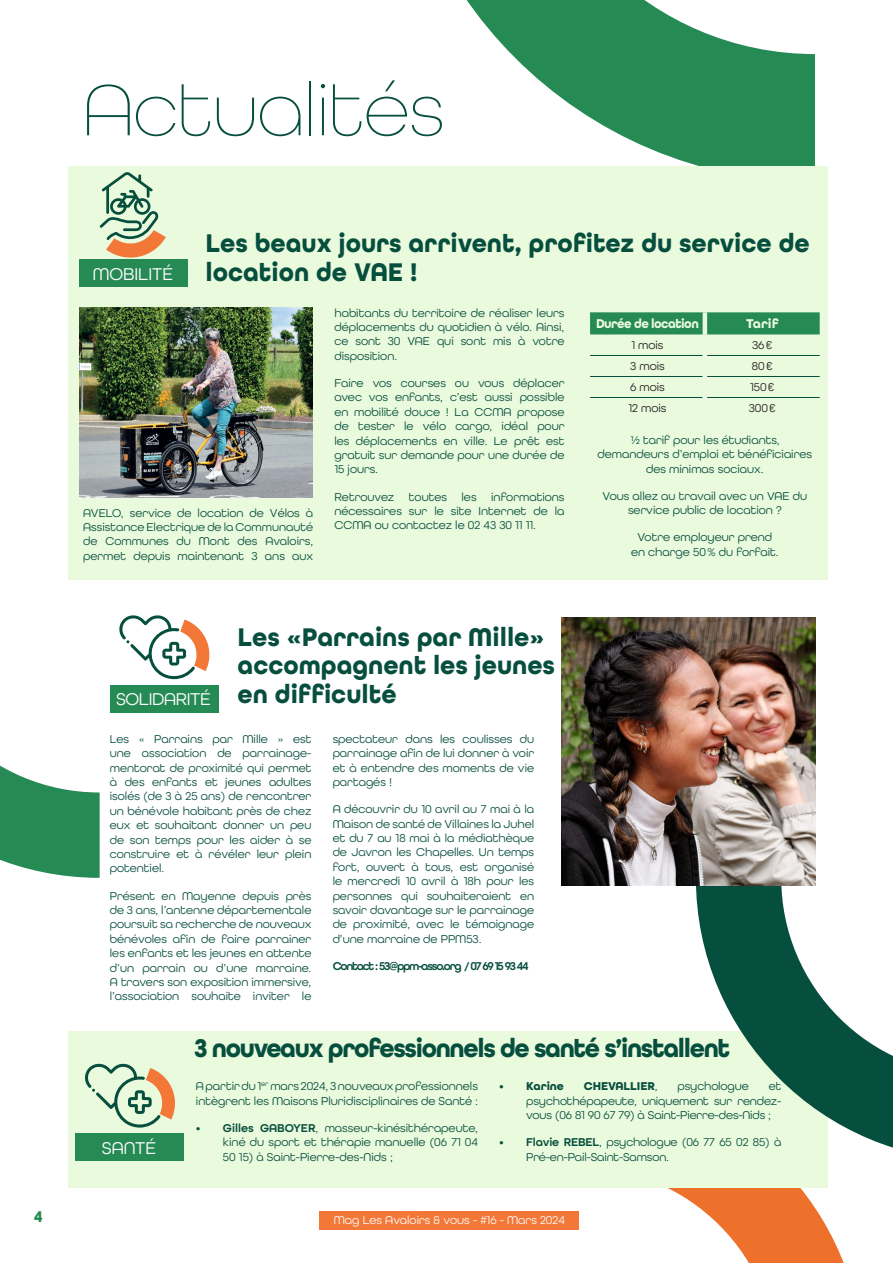
<style>
.page{position:relative;width:893px;height:1263px;background:#fff}
.page>*{position:absolute;margin:0;border:0;box-sizing:border-box;transform-origin:0 0}
.t1{font:76.2px "All Round Gothic X Lig";color:#064e3d}
.t2{font:700 27px/28.5px "All Round Gothic";color:#064e3d;scale:.96 1}
.t3{font:700 27px "All Round Gothic";letter-spacing:-.05em;color:#064e3d;scale:.96 1}
.t4{font:18px "All Round Gothic";color:#fff}
.t5{font:700 16.5px "All Round Gothic";color:#268a54}
.t6{font:700 13.5px "All Round Gothic";letter-spacing:-.04em;color:#eafadd;scale:.95 1}
.t7{font:700 13.5px "All Round Gothic";letter-spacing:-.04em;color:#eafadd}
.t8{font:12px/14.4px "All Round Gothic";color:#064e3d;text-align:justify}
.t9{font:12px "All Round Gothic";color:#231f20}
.t10{font:600 12px "All Round Gothic";letter-spacing:-.1em;color:#064e3d}
.t11{font:12px "All Round Gothic";color:#fff}
.t12{font:700 12px "All Round Gothic";letter-spacing:-.01em;color:#064e3d}
.s1{font-weight:600}
.s2{font-weight:400}
</style>
<div class="page">
<div style="left:320px;top:1211px;width:259px;height:18px;background:#f37737"></div>
<svg style="left:466px;top:0;width:124px;height:118px;fill:#268a54"></svg>
<div style="left:68px;top:166px;width:760px;height:414px;background:#eafadd"></div>
<svg style="left:0;top:765px;width:100px;height:113px"></svg>
<div style="left:79px;top:259px;width:109px;height:28px;background:#268a54"></div>
<img style="left:79px;top:308px;width:234px;height:189px">
<div style="left:110px;top:685px;width:108px;height:27px;background:#268a54"></div>
<svg style="left:119px;top:615px;width:91px;height:64px"></svg>
<svg style="left:580px;top:1187px;width:264px;height:76px"></svg>
<svg style="left:100px;top:172px;width:66px;height:86px"></svg>
<svg style="left:590px;top:0;width:230px;height:335px"></svg>
<hr style="left:590px;top:355px;width:113px;height:1px;background:#064e3d">
<hr style="left:707px;top:355px;width:113px;height:1px;background:#064e3d">
<hr style="left:590px;top:376px;width:113px;height:1px;background:#064e3d">
<hr style="left:707px;top:376px;width:113px;height:1px;background:#064e3d">
<hr style="left:590px;top:397px;width:113px;height:1px;background:#064e3d">
<hr style="left:707px;top:397px;width:113px;height:1px;background:#064e3d">
<hr style="left:703px;top:312px;width:4px;height:22px;background:#eafadd">
<hr style="left:703px;top:334px;width:4px;height:21px;background:#eafadd">
<div style="left:68px;top:1031px;width:760px;height:156px;background:#eafadd"></div>
<svg style="left:696px;top:885px;width:197px;height:263px"></svg>
<img style="left:561px;top:617px;width:255px;height:268px">
<div style="left:75px;top:1133px;width:109px;height:28px;background:#268a54"></div>
<svg style="left:85px;top:1063px;width:90px;height:64px"></svg>
<h1 class="t1" style="left:83px;top:65px;width:363px">Actualités</h1>
<h3 class="t4" style="left:93px;top:263px;width:82px">MOBILITÉ</h3>
<h2 class="t2" style="left:206px;top:229px;width:631px">Les beaux jours arrivent, profitez du service de location de VAE !</h2>
<p class="t8" style="left:83px;top:505px;width:232px">AVELO, service de location de Vélos à Assistance Electrique de la Communauté de Communes du Mont des Avaloirs, permet depuis maintenant 3 ans aux</p>
<p class="t8" style="left:334px;top:305px;width:232px">habitants du territoire de réaliser leurs déplacements du quotidien à vélo. Ainsi, ce sont 30 VAE qui sont mis à votre disposition.</p>
<p class="t8" style="left:334px;top:376px;width:232px">Faire vos courses ou vous déplacer avec vos enfants, c’est aussi possible en mobilité douce ! La CCMA propose de tester le vélo cargo, idéal pour les déplacements en ville. Le prêt est gratuit sur demande pour une durée de 15 jours.</p>
<p class="t8" style="left:334px;top:489px;width:232px">Retrouvez toutes les informations nécessaires sur le site Internet de la CCMA ou contactez le 02 43 30 11 11.</p>
<h2 class="t2" style="left:238px;top:623px;width:321px">Les «Parrains par Mille»</h2>
<h2 class="t2" style="left:238px;top:651px;width:332px">accompagnent les jeunes</h2>
<h2 class="t2" style="left:116px;top:680px;width:294px"><sub>SOLIDARITÉ</sub> en difficulté</h2>
<p class="t8" style="left:110px;top:731px;width:203px">Les « Parrains par Mille » est une association de parrainage&shy;mentorat de proximité qui permet à des enfants et jeunes adultes isolés (de 3 à 25 ans) de rencontrer un bénévole habitant près de chez eux et souhaitant donner un peu de son temps pour les aider à se construire et à révéler leur plein potentiel.</p>
<p class="t8" style="left:110px;top:888px;width:203px">Présent en Mayenne depuis près de 3 ans, l’antenne départementale poursuit sa recherche de nouveaux bénévoles afin de faire parrainer les enfants et les jeunes en attente d’un parrain ou d’une marraine.<br>A travers son exposition immersive, l’association souhaite inviter le</p>
<p class="t8" style="left:333px;top:731px;width:203px">spectateur dans les coulisses du parrainage afin de lui donner à voir et à entendre des moments de vie partagés !</p>
<p class="t8" style="left:333px;top:802px;width:203px">A découvrir du 10 avril au 7 mai à la Maison de santé de Villaines la Juhel et du 7 au 18 mai à la médiathèque de Javron les Chapelles. Un temps fort, ouvert à tous, est organisé le mercredi 10 avril à 18h pour les personnes qui souhaiteraient en savoir davantage sur le parrainage de proximité, avec le témoignage d’une marraine de PPM53.</p>
<p class="t10" style="left:333px;top:959px;width:197px">Contact : 53@ppm-asso.org / 07 69 15 93 44</p>
<p class="t6" style="left:596px;top:316px;width:110px">Durée de location</p>
<p class="t7" style="left:746px;top:316px;width:34px">Tarif</p>
<p class="t9" style="left:631px;top:338px;width:34px">1 mois</p>
<p class="t9" style="left:752px;top:338px;width:22px">36€</p>
<p class="t9" style="left:630px;top:359px;width:36px">3 mois</p>
<p class="t9" style="left:752px;top:359px;width:22px">80€</p>
<p class="t9" style="left:630px;top:380px;width:36px">6 mois</p>
<p class="t9" style="left:750px;top:380px;width:26px">150€</p>
<p class="t9" style="left:628px;top:401px;width:40px">12 mois</p>
<p class="t9" style="left:749px;top:401px;width:29px">300€</p>
<p class="t8" style="left:598px;top:432px;width:216px;text-align:center">½ tarif pour les étudiants, demandeurs d’emploi et bénéficiaires des minimas sociaux.</p>
<p class="t8" style="left:602px;top:488px;width:206px;text-align:center">Vous allez au travail avec un VAE du service public de location ?</p>
<p class="t8" style="left:631px;top:530px;width:149px;text-align:center">Votre employeur prend en charge 50% du forfait.</p>
<h3 class="t4" style="left:102px;top:1137px;width:56px">SANTÉ</h3>
<h2 class="t3" style="left:194px;top:1032px;width:560px">3 nouveaux professionnels de santé s’installent</h2>
<p class="t8" style="left:196px;top:1079px;width:284px">A partir du 1<sup>er</sup> mars 2024, 3 nouveaux professionnels intègrent les Maisons Pluridisciplinaires de Santé :</p>
<p class="t8" style="left:223px;top:1120px;width:257px;text-indent:-27px"><span class="s1">• Gilles GABOYER</span>, masseur-kinésithérapeute, kiné du sport et thérapie manuelle (06 71 04<br>50 15) à Saint-Pierre-des-Nids ;</p>
<p class="t12" style="left:499px;top:1079px;width:66px">• Karine</p>
<p class="t12" style="left:584px;top:1079px;width:75px">CHEVALLIER<span class="s2">,</span></p>
<p class="t8" style="left:678px;top:1079px;width:73px">psychologue</p>
<p class="t8" style="left:526px;top:1079px;width:257px;text-indent:242px">et psychothépapeute, uniquement sur rendez&shy;vous (06 81 90 67 79) à Saint-Pierre-des-Nids ;</p>
<p class="t8" style="left:526px;top:1135px;width:257px;text-indent:-27px"><span class="s1">• Flavie REBEL</span>, psychologue (06 77 65 02 85) à<br>Pré-en-Pail-Saint-Samson.</p>
<h3 class="t5" style="left:34px;top:1206px;width:10px">4</h3>
<p class="t11" style="left:334px;top:1212px;width:233px">Mag Les Avaloirs &amp; vous - #16 - Mars 2024</p>
</div>
